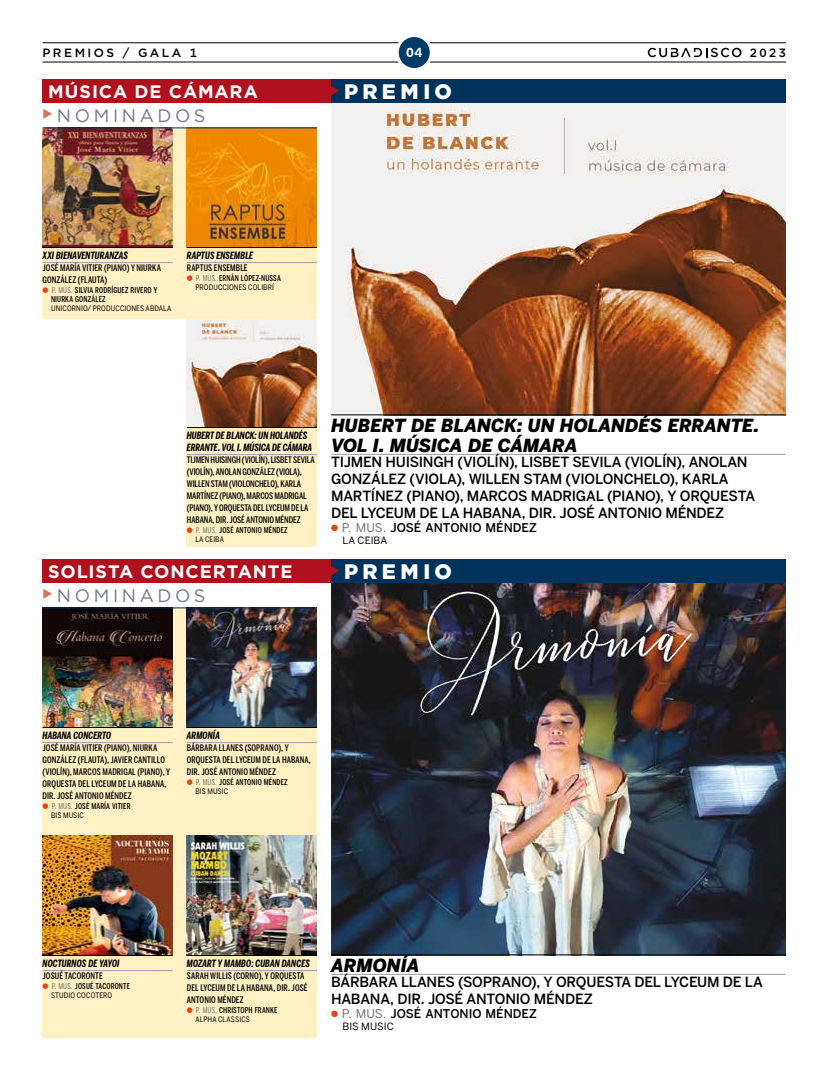
<style>
.page{position:relative;width:820px;height:1080px;background:#fff}
.page>*{position:absolute;margin:0;border:0;box-sizing:border-box;transform-origin:0 0}
.t1{font:900 21px "Gotham";letter-spacing:.21em;color:#fff}
.t2{font:italic 900 18px/20px "Benton Sans";letter-spacing:-.01em;color:#000}
.t3{font:700 18px "Gotham";letter-spacing:.05em;color:#fff}
.t4{font:18px "Gotham";letter-spacing:.2em;color:#747797}
.t5{font:500 14px/17px "Benton Sans";letter-spacing:-.02em;color:#000}
.t6{font:700 13px "Gotham";color:#fff}
.t7{font:500 12px "Benton Sans";color:#000}
.t8{font:500 12px "Gotham";letter-spacing:.2em;color:#000}
.t9{font:italic 700 10px/12px "Benton Sans Comp";letter-spacing:-.005em;color:#000}
.t10{font:10px "Benton Sans";color:#000}
.t11{font:500 9px/12px "Benton Sans Comp";letter-spacing:.005em;color:#000}
.t12{font:500 8px/9px "Benton Sans Comp";letter-spacing:.015em;color:#000}
.t13{font:7.5px "Benton Sans Cond";letter-spacing:.015em;color:#000}
.s1{font-weight:400;color:#707172}
</style>
<div class="page">
<hr style="left:43px;top:62px;width:742px;height:1px;background:#000">
<hr style="left:43px;top:43px;width:742px;height:1px;background:#000">
<div style="left:397px;top:36px;width:34px;height:34px;background:#003a66;border-radius:50%"></div>
<div style="left:395px;top:34px;width:37px;height:37px;border:3px solid #fff;border-radius:50%"></div>
<svg style="left:647px;top:48px;width:94px;height:9px"></svg>
<div style="left:187px;top:283px;width:130px;height:264px;background:#fff1c3"></div>
<div style="left:43px;top:127px;width:274px;height:192px;background:#fff1c3"></div>
<div style="left:43px;top:607px;width:274px;height:430px;background:#fff1c3"></div>
<img style="left:187px;top:835px;width:130px;height:120px">
<div style="left:43px;top:79px;width:288px;height:24px;background:#af111d"></div>
<div style="left:43px;top:559px;width:288px;height:24px;background:#af111d"></div>
<img style="left:331px;top:103px;width:454px;height:311px">
<img style="left:331px;top:583px;width:454px;height:371px">
<img style="left:43px;top:128px;width:130px;height:119px">
<img style="left:43px;top:608px;width:130px;height:119px">
<img style="left:187px;top:128px;width:130px;height:119px">
<img style="left:187px;top:608px;width:130px;height:119px">
<img style="left:187px;top:319px;width:129px;height:108px">
<img style="left:43px;top:835px;width:130px;height:120px">
<hr style="left:43px;top:127px;width:274px;height:1px;background:#00325c">
<hr style="left:43px;top:607px;width:274px;height:1px;background:#00325c">
<hr style="left:43px;top:247px;width:130px;height:1px;background:#000">
<hr style="left:43px;top:262px;width:130px;height:1px;background:#9c9e9f">
<hr style="left:43px;top:727px;width:130px;height:1px;background:#000">
<hr style="left:43px;top:742px;width:130px;height:1px;background:#9c9e9f">
<hr style="left:187px;top:955px;width:130px;height:1px;background:#000">
<hr style="left:187px;top:970px;width:130px;height:1px;background:#9c9e9f">
<hr style="left:187px;top:247px;width:130px;height:1px;background:#000">
<hr style="left:187px;top:262px;width:130px;height:1px;background:#9c9e9f">
<hr style="left:187px;top:727px;width:130px;height:1px;background:#000">
<hr style="left:187px;top:742px;width:130px;height:1px;background:#9c9e9f">
<hr style="left:187px;top:427px;width:130px;height:1px;background:#000">
<hr style="left:187px;top:454px;width:130px;height:1px;background:#9c9e9f">
<hr style="left:43px;top:955px;width:130px;height:1px;background:#000">
<hr style="left:43px;top:970px;width:130px;height:1px;background:#9c9e9f">
<hr style="left:331px;top:414px;width:454px;height:1px;background:#000">
<hr style="left:331px;top:454px;width:454px;height:1px;background:#9c9e9f">
<hr style="left:331px;top:954px;width:454px;height:1px;background:#000">
<hr style="left:331px;top:974px;width:454px;height:1px;background:#9c9e9f">
<div style="left:331px;top:79px;width:454px;height:24px;background:#00325c"></div>
<div style="left:331px;top:559px;width:454px;height:24px;background:#00325c"></div>
<h3 class="t8" style="left:43px;top:45px;width:156px">PREMIOS / GALA 1</h3>
<h3 class="t6" style="left:406px;top:43px;width:17px">04</h3>
<h3 class="t8" style="left:749px;top:44px;width:38px">2023</h3>
<h2 class="t3" style="left:48px;top:79px;width:211px">MÚSICA DE CÁMARA</h2>
<h1 class="t1" style="left:344px;top:77px;width:109px">PREMIO</h1>
<h2 class="t4" style="left:57px;top:104px;width:150px">NOMINADOS</h2>
<p class="t9" style="left:43px;top:250px;width:87px">XXI BIENAVENTURANZAS</p>
<p class="t11" style="left:43px;top:262px;width:120px">JOSÉ MARÍA VITIER (PIANO) Y NIURKA<br>GONZÁLEZ (FLAUTA)</p>
<p class="t12" style="left:51px;top:286px;width:108px"><span class="s1">P. MUS.</span> SILVIA RODRÍGUEZ RIVERO Y<br>NIURKA GONZÁLEZ</p>
<p class="t13" style="left:51px;top:304px;width:122px">UNICORNIO/ PRODUCCIONES ABDALA</p>
<p class="t9" style="left:187px;top:250px;width:68px">RAPTUS ENSEMBLE</p>
<p class="t11" style="left:187px;top:262px;width:62px">RAPTUS ENSEMBLE</p>
<p class="t12" style="left:196px;top:274px;width:86px"><span class="s1">P. MUS.</span> ERNÁN LÓPEZ-NUSSA</p>
<p class="t13" style="left:195px;top:283px;width:80px">PRODUCCIONES COLIBRÍ</p>
<p class="t9" style="left:187px;top:430px;width:127px">HUBERT DE BLANCK: UN HOLANDÉS<br>ERRANTE. VOL I. MÚSICA DE CÁMARA</p>
<p class="t11" style="left:187px;top:454px;width:129px">TIJMEN HUISINGH (VIOLÍN), LISBET SEVILA (VIOLÍN), ANOLAN GONZÁLEZ (VIOLA), WILLEN STAM (VIOLONCHELO), KARLA MARTÍNEZ (PIANO), MARCOS MADRIGAL (PIANO), Y ORQUESTA DEL LYCEUM DE LA HABANA, DIR. JOSÉ ANTONIO MÉNDEZ</p>
<p class="t12" style="left:196px;top:526px;width:93px"><span class="s1">P. MUS.</span> JOSÉ ANTONIO MÉNDEZ</p>
<p class="t13" style="left:195px;top:535px;width:30px">LA CEIBA</p>
<h2 class="t3" style="left:48px;top:559px;width:245px">SOLISTA CONCERTANTE</h2>
<h2 class="t4" style="left:57px;top:584px;width:150px">NOMINADOS</h2>
<h2 class="t2" style="left:331px;top:415px;width:429px">HUBERT DE BLANCK: UN HOLANDÉS ERRANTE.<br>VOL I. MÚSICA DE CÁMARA</h2>
<h3 class="t5" style="left:331px;top:453px;width:425px">TIJMEN HUISINGH (VIOLÍN), LISBET SEVILA (VIOLÍN), ANOLAN GONZÁLEZ (VIOLA), WILLEN STAM (VIOLONCHELO), KARLA MARTÍNEZ (PIANO), MARCOS MADRIGAL (PIANO), Y ORQUESTA DEL LYCEUM DE LA HABANA, DIR. JOSÉ ANTONIO MÉNDEZ</h3>
<h3 class="t7" style="left:341px;top:520px;width:196px"><span class="s1">P. MUS.</span> JOSÉ ANTONIO MÉNDEZ</h3>
<p class="t10" style="left:342px;top:534px;width:46px">LA CEIBA</p>
<h1 class="t1" style="left:344px;top:557px;width:109px">PREMIO</h1>
<p class="t9" style="left:43px;top:730px;width:70px">HABANA CONCERTO</p>
<p class="t11" style="left:43px;top:742px;width:129px">JOSÉ MARÍA VITIER (PIANO), NIURKA GONZÁLEZ (FLAUTA), JAVIER CANTILLO (VIOLÍN), MARCOS MADRIGAL (PIANO), Y ORQUESTA DEL LYCEUM DE LA HABANA, DIR. JOSÉ ANTONIO MÉNDEZ</p>
<p class="t12" style="left:52px;top:802px;width:80px"><span class="s1">P. MUS.</span> JOSÉ MARÍA VITIER</p>
<p class="t13" style="left:51px;top:811px;width:34px">BIS MUSIC</p>
<p class="t9" style="left:187px;top:730px;width:35px">ARMONÍA</p>
<p class="t11" style="left:187px;top:742px;width:125px">BÁRBARA LLANES (SOPRANO), Y<br>ORQUESTA DEL LYCEUM DE LA HABANA,<br>DIR. JOSÉ ANTONIO MÉNDEZ</p>
<p class="t12" style="left:196px;top:778px;width:93px"><span class="s1">P. MUS.</span> JOSÉ ANTONIO MÉNDEZ</p>
<p class="t13" style="left:195px;top:787px;width:34px">BIS MUSIC</p>
<p class="t9" style="left:43px;top:958px;width:79px">NOCTURNOS DE YAYOI</p>
<p class="t11" style="left:43px;top:970px;width:62px">JOSUÉ TACORONTE</p>
<p class="t12" style="left:52px;top:982px;width:80px"><span class="s1">P. MUS.</span> JOSUÉ TACORONTE</p>
<p class="t13" style="left:51px;top:991px;width:63px">STUDIO COCOTERO</p>
<p class="t9" style="left:187px;top:958px;width:125px">MOZART Y MAMBO: CUBAN DANCES</p>
<p class="t11" style="left:187px;top:970px;width:122px">SARAH WILLIS (CORNO), Y ORQUESTA<br>DEL LYCEUM DE LA HABANA, DIR. JOSÉ<br>ANTONIO MÉNDEZ</p>
<p class="t12" style="left:196px;top:1006px;width:83px"><span class="s1">P. MUS.</span> CHRISTOPH FRANKE</p>
<p class="t13" style="left:195px;top:1015px;width:56px">ALPHA CLASSICS</p>
<h2 class="t2" style="left:331px;top:955px;width:90px">ARMONÍA</h2>
<h3 class="t5" style="left:331px;top:973px;width:433px">BÁRBARA LLANES (SOPRANO), Y ORQUESTA DEL LYCEUM DE LA<br>HABANA, DIR. JOSÉ ANTONIO MÉNDEZ</h3>
<h3 class="t7" style="left:341px;top:1006px;width:196px"><span class="s1">P. MUS.</span> JOSÉ ANTONIO MÉNDEZ</h3>
<p class="t10" style="left:342px;top:1020px;width:53px">BIS MUSIC</p>
</div>
